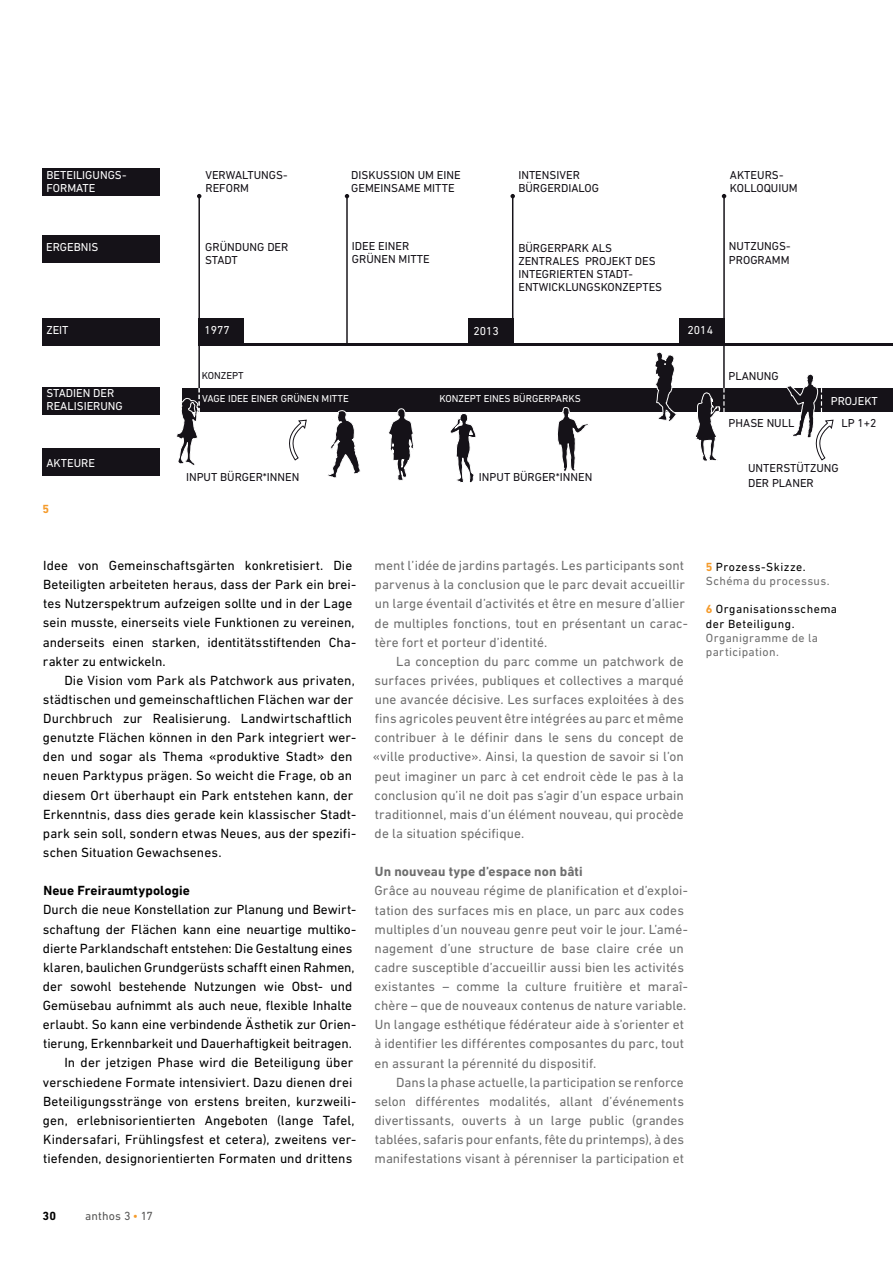
<style>
.page{position:relative;width:893px;height:1263px;background:#fff}
.page>*{position:absolute;margin:0;border:0;box-sizing:border-box;transform-origin:0 0}
.t1{font:13.5px/19.2px "DIN Next LT Pro";letter-spacing:.005em;color:#000}
.t2{font:13.5px/19.2px "DIN Next LT Pro";letter-spacing:.005em;color:#6e6e6e}
.t3{font:700 13.5px "DIN Next LT Pro";letter-spacing:.01em;color:#6e6e6e}
.t4{font:700 13.5px "DIN Next LT Pro";letter-spacing:.01em;color:#000}
.t5{font:12px/14.2px "DIN Next LT Pro";letter-spacing:.035em;color:#6e6e6e}
.t6{font:12px/14.2px "DIN Next LT Pro";letter-spacing:.04em;color:#000}
.t7{font:12px "DIN Next LT Pro";letter-spacing:.01em;color:#565655}
.t8{font:700 12px "DIN Next LT Pro";color:#000}
.t9{font:700 12px "DIN Next LT Pro";color:#f59b2b}
.t10{font:11.7px/13.2px "DIN Next LT Pro";color:#151218}
.t11{font:11.7px/13.2px "DIN Next LT Pro";color:#fff}
.t12{font:10.2px "DIN Next LT Pro";color:#fff}
.t13{font:10.2px "DIN Next LT Pro";color:#151218}
.s1{color:#f59b2b}
.s2{font-weight:700;color:#f59b2b}
.s3{color:#000}
</style>
<div class="page">
<div style="left:43px;top:448px;width:117px;height:28px;background:#151218"></div>
<div style="left:43px;top:236px;width:117px;height:27px;background:#151218"></div>
<div style="left:43px;top:168px;width:117px;height:28px;background:#151218"></div>
<div style="left:43px;top:318px;width:117px;height:28px;background:#151218"></div>
<div style="left:43px;top:387px;width:117px;height:28px;background:#151218"></div>
<div style="left:468px;top:318px;width:45px;height:28px;background:#151218"></div>
<div style="left:679px;top:318px;width:46px;height:28px;background:#151218"></div>
<hr style="left:207px;top:344px;width:686px;height:2px;background:#151218">
<div style="left:622px;top:388px;width:271px;height:24px;background:#151218"></div>
<div style="left:183px;top:388px;width:480px;height:24px;background:#151218"></div>
<div style="left:198px;top:318px;width:46px;height:28px;background:#151218"></div>
<hr style="left:198px;top:196px;width:2px;height:122px;background:#151218">
<svg style="left:197px;top:194px;width:4px;height:4px"></svg>
<hr style="left:346px;top:196px;width:2px;height:149px;background:#151218">
<svg style="left:345px;top:194px;width:4px;height:4px"></svg>
<hr style="left:512px;top:196px;width:1px;height:123px;background:#151218">
<svg style="left:510px;top:194px;width:5px;height:4px"></svg>
<hr style="left:723px;top:196px;width:2px;height:123px;background:#151218">
<svg style="left:722px;top:194px;width:4px;height:4px"></svg>
<svg style="left:327px;top:410px;width:33px;height:68px"></svg>
<svg style="left:655px;top:352px;width:22px;height:69px"></svg>
<svg style="left:388px;top:408px;width:26px;height:73px"></svg>
<svg style="left:450px;top:413px;width:26px;height:70px"></svg>
<svg style="left:557px;top:407px;width:32px;height:65px"></svg>
<hr style="left:723px;top:344px;width:2px;height:44px;background:#151218">
<svg style="left:695px;top:388px;width:29px;height:73px"></svg>
<hr style="left:198px;top:344px;width:2px;height:44px;background:#151218">
<svg style="left:176px;top:388px;width:24px;height:78px"></svg>
<svg style="left:787px;top:374px;width:46px;height:86px"></svg>
<svg style="left:289px;top:420px;width:18px;height:40px"></svg>
<p class="t11" style="left:46px;top:168px;width:82px">BETEILIGUNGS-<br>FORMATE</p>
<p class="t10" style="left:205px;top:168px;width:84px">VERWALTUNGS-<br>REFORM</p>
<p class="t10" style="left:351px;top:168px;width:111px">DISKUSSION UM EINE<br>GEMEINSAME MITTE</p>
<p class="t10" style="left:518px;top:168px;width:82px">INTENSIVER<br>BÜRGERDIALOG</p>
<p class="t10" style="left:730px;top:168px;width:69px">AKTEURS-<br>KOLLOQUIUM</p>
<p class="t10" style="left:205px;top:240px;width:85px">GRÜNDUNG DER<br>STADT</p>
<p class="t11" style="left:46px;top:240px;width:54px">ERGEBNIS</p>
<p class="t10" style="left:352px;top:239px;width:79px">IDEE EINER<br>GRÜNEN MITTE</p>
<p class="t10" style="left:518px;top:241px;width:145px">BÜRGERPARK ALS<br>ZENTRALES PROJEKT DES<br>INTEGRIERTEN STADT-<br>ENTWICKLUNGSKONZEPTES</p>
<p class="t10" style="left:729px;top:240px;width:63px">NUTZUNGS-<br>PROGRAMM</p>
<p class="t11" style="left:46px;top:323px;width:24px">ZEIT</p>
<p class="t11" style="left:204px;top:323px;width:27px">1977</p>
<p class="t11" style="left:473px;top:324px;width:27px">2013</p>
<p class="t11" style="left:688px;top:323px;width:27px">2014</p>
<p class="t13" style="left:202px;top:370px;width:43px">KONZEPT</p>
<p class="t10" style="left:728px;top:369px;width:52px">PLANUNG</p>
<p class="t11" style="left:46px;top:386px;width:78px">STADIEN DER<br>REALISIERUNG</p>
<p class="t12" style="left:202px;top:392px;width:148px">VAGE IDEE EINER GRÜNEN MITTE</p>
<p class="t12" style="left:439px;top:392px;width:143px">KONZEPT EINES BÜRGERPARKS</p>
<p class="t11" style="left:831px;top:394px;width:49px">PROJEKT</p>
<p class="t10" style="left:729px;top:416px;width:67px">PHASE NULL</p>
<p class="t10" style="left:841px;top:416px;width:37px">LP 1+2</p>
<p class="t11" style="left:46px;top:457px;width:50px">AKTEURE</p>
<p class="t9" style="left:43px;top:501px;width:8px">5</p>
<p class="t10" style="left:186px;top:470px;width:115px">INPUT BÜRGER*INNEN</p>
<p class="t10" style="left:479px;top:470px;width:115px">INPUT BÜRGER*INNEN</p>
<p class="t10" style="left:748px;top:460px;width:92px;line-height:14.7px">UNTERSTÜTZUNG<br>DER PLANER</p>
<p class="t1" style="left:43px;top:556px;width:315px">Idee von Gemeinschaftsgärten konkretisiert. Die Beteiligten arbeiteten heraus, dass der Park ein brei&shy;tes Nutzerspektrum aufzeigen sollte und in der Lage sein musste, einerseits viele Funktionen zu vereinen, anderseits einen starken, identitätsstiftenden Cha&shy;rakter zu entwickeln.</p>
<p class="t1" style="left:43px;top:670px;width:315px;text-indent:22px">Die Vision vom Park als Patchwork aus privaten, städtischen und gemeinschaftlichen Flächen war der Durchbruch zur Realisierung. Landwirtschaftlich genutzte Flächen können in den Park integriert wer&shy;den und sogar als Thema «produktive Stadt» den neuen Parktypus prägen. So weicht die Frage, ob an diesem Ort überhaupt ein Park entstehen kann, der Erkenntnis, dass dies gerade kein klassischer Stadt&shy;park sein soll, sondern etwas Neues, aus der spezifi&shy;schen Situation Gewachsenes.</p>
<p class="t4" style="left:43px;top:883px;width:148px">Neue Freiraumtypologie</p>
<p class="t1" style="left:43px;top:900px;width:314px">Durch die neue Konstellation zur Planung und Bewirt-</p>
<p class="t1" style="left:43px;top:919px;width:315px">schaftung der Flächen kann eine neuartige multiko-</p>
<p class="t1" style="left:43px;top:938px;width:311px">dierte Parklandschaft entstehen: Die Gestaltung eines</p>
<p class="t1" style="left:43px;top:957px;width:313px">klaren, baulichen Grundgerüsts schafft einen Rahmen,</p>
<p class="t1" style="left:43px;top:976px;width:311px">der sowohl bestehende Nutzungen wie Obst- und</p>
<p class="t1" style="left:43px;top:996px;width:311px">Gemüsebau aufnimmt als auch neue, flexible Inhalte</p>
<p class="t1" style="left:43px;top:1015px;width:315px">erlaubt. So kann eine verbindende Ästhetik zur Orien-</p>
<p class="t1" style="left:43px;top:1034px;width:310px">tierung, Erkennbarkeit und Dauerhaftigkeit beitragen.</p>
<p class="t1" style="left:64px;top:1053px;width:290px">In der jetzigen Phase wird die Beteiligung über</p>
<p class="t1" style="left:43px;top:1072px;width:311px">verschiedene Formate intensiviert. Dazu dienen drei</p>
<p class="t1" style="left:43px;top:1091px;width:314px">Beteiligungsstränge von erstens breiten, kurzweili-</p>
<p class="t1" style="left:43px;top:1110px;width:313px">gen, erlebnisorientierten Angeboten (lange Tafel,</p>
<p class="t1" style="left:43px;top:1129px;width:314px">Kindersafari, Frühlingsfest et cetera), zweitens ver-</p>
<p class="t1" style="left:43px;top:1149px;width:311px">tiefenden, designorientierten Formaten und drittens</p>
<p class="t2" style="left:375px;top:556px;width:315px">ment l’idée de jardins partagés. Les participants sont parvenus à la conclusion que le parc devait accueillir un large éventail d’activités et être en mesure d’allier de multiples fonctions, tout en présentant un carac&shy;tère fort et porteur d’identité.</p>
<p class="t2" style="left:373px;top:651px;width:313px;text-align:justify;text-indent:23px">La conception du parc comme un patchwork de surfaces privées, publiques et collectives a marqué une avancée décisive. Les surfaces exploitées à des fins agricoles peuvent être intégrées au parc et même contribuer à le définir dans le sens du concept de «ville productive». Ainsi, la question de savoir si l’on peut imaginer un parc à cet endroit cède le pas à la conclusion qu’il ne doit pas s’agir d’un espace urbain traditionnel, mais d’un élément nouveau, qui procède de la situation spécifique.</p>
<p class="t3" style="left:375px;top:864px;width:209px">Un nouveau type d’espace non bâti</p>
<p class="t2" style="left:374px;top:881px;width:315px">Grâce au nouveau régime de planification et d’exploi&shy;tation des surfaces mis en place, un parc aux codes multiples d’un nouveau genre peut voir le jour. L’amé&shy;nagement d’une structure de base claire crée un cadre susceptible d’accueillir aussi bien les activités existantes – comme la culture fruitière et maraî&shy;chère – que de nouveaux contenus de nature variable.<br>Un langage esthétique fédérateur aide à s’orienter et à identifier les différentes composantes du parc, tout en assurant la pérennité du dispositif.</p>
<p class="t2" style="left:374px;top:1072px;width:311px;text-align:justify;text-indent:22px">Dans la phase actuelle, la participation se renforce selon différentes modalités, allant d’événements divertissants, ouverts à un large public (grandes tablées, safaris pour enfants, fête du printemps), à des manifestations visant à pérenniser la participation et</p>
<p class="t8" style="left:43px;top:1209px;width:15px">30</p>
<p class="t7" style="left:85px;top:1209px;width:69px">anthos 3 <span class="s1">•</span> 17</p>
<p class="t5" style="left:706px;top:559px;width:125px"><span class="s2">5</span> <span class="s3">Prozess-Skizze.<br></span>Schéma du processus.</p>
<p class="t6" style="left:706px;top:602px;width:133px"><span class="s2">6</span> Organisationsschema der Beteiligung.</p>
<p class="t5" style="left:706px;top:630px;width:114px">Organigramme de la participation.</p>
</div>
